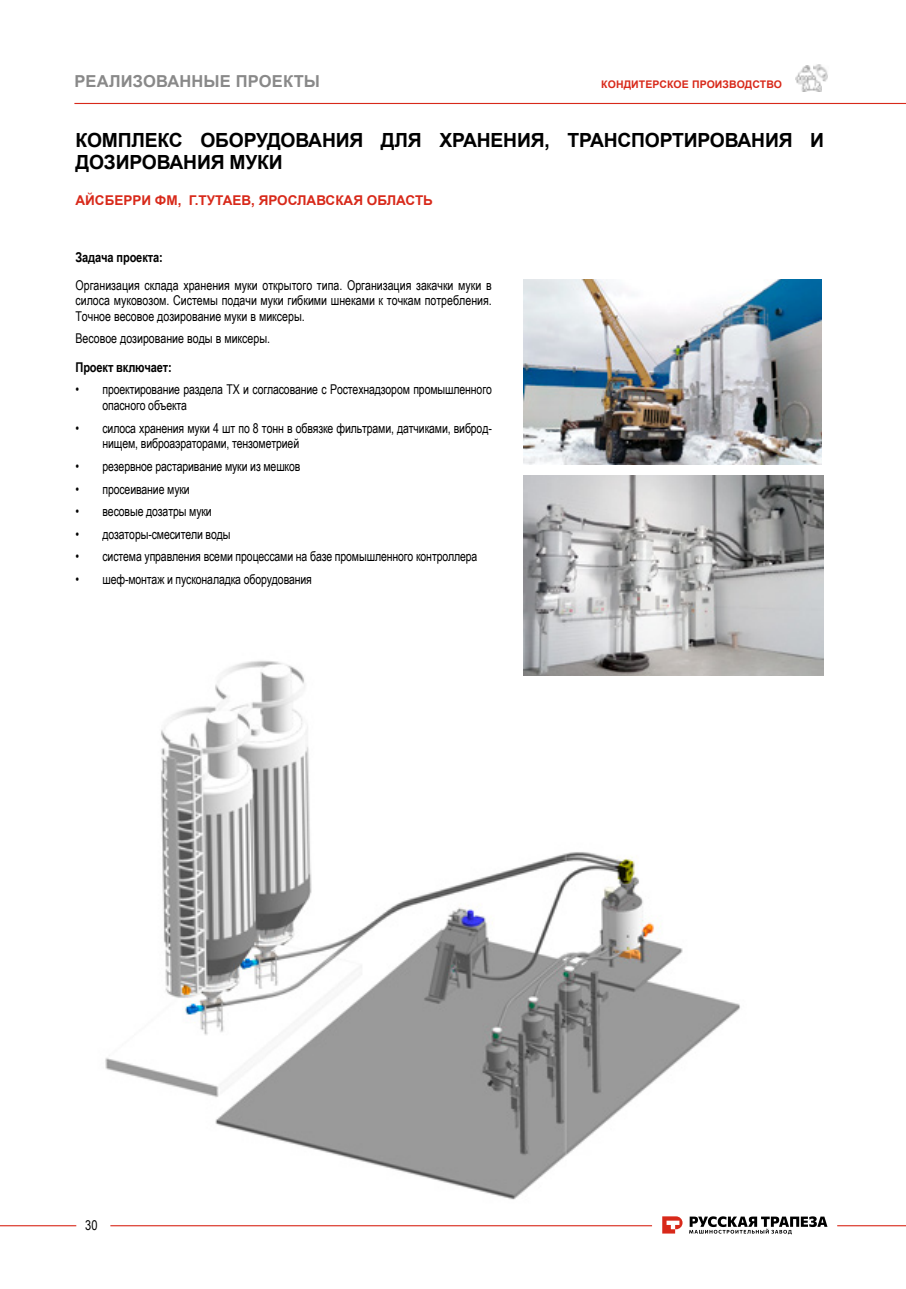
<style>
.page{position:relative;width:906px;height:1289px;background:#fff}
.page>*{position:absolute;margin:0;border:0;box-sizing:border-box;transform-origin:0 0}
.t1{font:700 19.5px/22.5px "Arial";letter-spacing:-.01em;color:#000}
.t2{font:700 16.5px "Arial";letter-spacing:.01em;color:#898989}
.t3{font:13.5px/15.8px "Arial Narrow";letter-spacing:-.01em;color:#000;scale:.95 1}
.t4{font:13.5px/15.8px "Arial Narrow";letter-spacing:-.01em;color:#000;text-align:justify;scale:.96 1}
.t5{font:700 13.5px "Arial";color:#d8291a}
.t6{font:700 13.5px "Arial Narrow";letter-spacing:-.01em;color:#000}
.t7{font:13.5px "Arial Narrow";letter-spacing:-.01em;color:#000}
.t8{font:700 10.5px "Arial";letter-spacing:.01em;color:#d8291a}
</style>
<div class="page">
<hr style="left:74px;top:103px;width:832px;height:1px;background:#d8291a">
<hr style="left:0;top:1225px;width:76px;height:1px;background:#d8291a">
<hr style="left:110px;top:1225px;width:542px;height:1px;background:#d8291a">
<hr style="left:837px;top:1225px;width:69px;height:1px;background:#d8291a">
<svg style="left:689px;top:1216px;width:138px;height:18px"></svg>
<svg style="left:662px;top:1216px;width:20px;height:17px"></svg>
<img style="left:105px;top:639px;width:635px;height:561px">
<img style="left:795px;top:65px;width:26px;height:26px">
<img style="left:811px;top:64px;width:17px;height:18px">
<img style="left:524px;top:280px;width:297px;height:185px">
<img style="left:524px;top:475px;width:299px;height:201px">
<p class="t2" style="left:74px;top:70px;width:247px">РЕАЛИЗОВАННЫЕ ПРОЕКТЫ</p>
<p class="t8" style="left:601px;top:77px;width:182px">КОНДИТЕРСКОЕ ПРОИЗВОДСТВО</p>
<h1 class="t1" style="left:75px;top:129px;width:750px">КОМПЛЕКС ОБОРУДОВАНИЯ ДЛЯ ХРАНЕНИЯ, ТРАНСПОРТИРОВАНИЯ И<br>ДОЗИРОВАНИЯ МУКИ</h1>
<p class="t5" style="left:75px;top:191px;width:359px">АЙСБЕРРИ ФМ, Г.ТУТАЕВ, ЯРОСЛАВСКАЯ ОБЛАСТЬ</p>
<p class="t6" style="left:75px;top:247px;width:89px">Задача проекта:</p>
<p class="t4" style="left:75px;top:276px;width:435px">Организация склада хранения муки открытого типа. Организация закачки муки в силоса муковозом. Системы подачи муки гибкими шнеками к точкам потребления.<br>Точное весовое дозирование муки в миксеры.</p>
<p class="t4" style="left:75px;top:330px;width:204px">Весовое дозирование воды в миксеры.</p>
<p class="t6" style="left:75px;top:357px;width:98px">Проект включает:</p>
<p class="t3" style="left:102px;top:381px;width:411px;text-indent:-27px">• проектирование раздела ТХ и согласование с Ростехнадзором промышленного опасного объекта</p>
<p class="t3" style="left:102px;top:419px;width:411px;text-indent:-27px">• силоса хранения муки 4 шт по 8 тонн в обвязке фильтрами, датчиками, виброд&shy;нищем, виброаэраторами, тензометрией</p>
<p class="t3" style="left:75px;top:458px;width:238px">• резервное растаривание муки из мешков</p>
<p class="t3" style="left:75px;top:480px;width:122px">• просеивание муки</p>
<p class="t3" style="left:75px;top:503px;width:145px">• весовые дозатры муки</p>
<p class="t3" style="left:75px;top:525px;width:165px">• дозаторы-смесители воды</p>
<p class="t3" style="left:75px;top:548px;width:424px">• система управления всеми процессами на базе промышленного контроллера</p>
<p class="t3" style="left:75px;top:570px;width:250px">• шеф-монтаж и пусконаладка оборудования</p>
<p class="t7" style="left:85px;top:1215px;width:14px">30</p>
</div>
